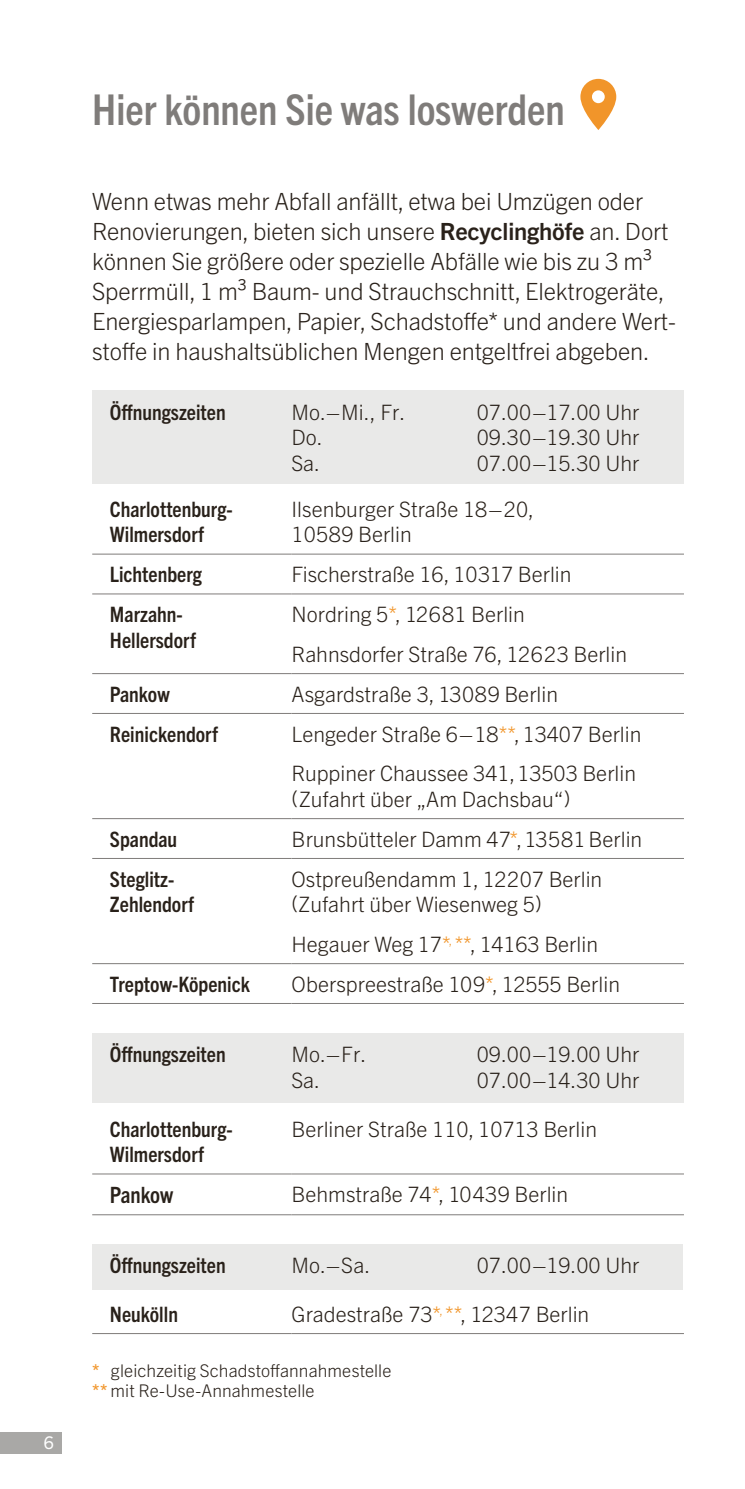
<style>
.page{position:relative;width:745px;height:1489px;background:#fff}
.page>*{position:absolute;margin:0;border:0;box-sizing:border-box;transform-origin:0 0}
.h1-_Headline_grau{font:700 condensed 42.5px "Trade Gothic Next LT Pro";color:#7f7c7a}
.p-_Copy{font:300 23.75px/30px "Trade Gothic Next LT Pro";letter-spacing:-.01em;color:#29211a}
.Recyclinghöfe{font:700 condensed 22.5px "Trade Gothic Next LT Pro";color:#29211a}
.Recyclinghöfe-2{font:300 21.25px/25.5px "Trade Gothic Next LT Pro";color:#29211a}
.Recyclinghöfe-3{font:700 condensed 21.25px/25.5px "Trade Gothic Next LT Pro";color:#29211a}
.Recyclinghöfe-4{font:300 17.5px "Trade Gothic Next LT Pro";letter-spacing:.005em;color:#29211a}
.t1{font:17.5px "Trade Gothic Next LT Pro";color:#fff}
.s1{font-weight:700}
.s2{color:#f1952a}
.s3{font-weight:700;color:#f1952a}
</style>
<div class="page">
<div style="left:0;top:1431px;width:61px;height:22px;background:#a9a8a6"></div>
<div style="left:92px;top:390px;width:591px;height:94px;background:#e9e9e8"></div>
<hr style="left:92px;top:553px;width:199px;height:1px;background:#7f7c7a">
<hr style="left:291px;top:553px;width:392px;height:1px;background:#7f7c7a">
<hr style="left:92px;top:593px;width:199px;height:1px;background:#7f7c7a">
<hr style="left:291px;top:593px;width:392px;height:1px;background:#7f7c7a">
<hr style="left:92px;top:673px;width:199px;height:1px;background:#7f7c7a">
<hr style="left:291px;top:673px;width:392px;height:1px;background:#7f7c7a">
<hr style="left:92px;top:713px;width:199px;height:1px;background:#7f7c7a">
<hr style="left:291px;top:713px;width:392px;height:1px;background:#7f7c7a">
<hr style="left:92px;top:818px;width:199px;height:1px;background:#7f7c7a">
<hr style="left:291px;top:818px;width:392px;height:1px;background:#7f7c7a">
<hr style="left:92px;top:858px;width:199px;height:1px;background:#7f7c7a">
<hr style="left:291px;top:858px;width:392px;height:1px;background:#7f7c7a">
<hr style="left:92px;top:963px;width:199px;height:1px;background:#7f7c7a">
<hr style="left:291px;top:963px;width:392px;height:1px;background:#7f7c7a">
<hr style="left:92px;top:1003px;width:199px;height:1px;background:#7f7c7a">
<hr style="left:291px;top:1003px;width:392px;height:1px;background:#7f7c7a">
<div style="left:92px;top:1032px;width:591px;height:70px;background:#e9e9e8"></div>
<hr style="left:92px;top:1173px;width:199px;height:1px;background:#7f7c7a">
<hr style="left:291px;top:1173px;width:392px;height:1px;background:#7f7c7a">
<hr style="left:92px;top:1214px;width:199px;height:1px;background:#7f7c7a">
<hr style="left:291px;top:1214px;width:392px;height:1px;background:#7f7c7a">
<div style="left:92px;top:1243px;width:590px;height:45px;background:#e9e9e8"></div>
<hr style="left:92px;top:1332px;width:199px;height:1px;background:#7f7c7a">
<hr style="left:291px;top:1332px;width:392px;height:1px;background:#7f7c7a">
<svg style="left:580px;top:79px;width:36px;height:51px"></svg>
<p class="t1" style="left:44px;top:1430px;width:12px">6</p>
<h1 class="h1-_Headline_grau" style="left:92px;top:80px;width:474px">Hier können Sie was loswerden</h1>
<p class="p-_Copy" style="left:92px;top:185px;width:585px">Wenn etwas mehr Abfall anfällt, etwa bei Umzügen oder Renovierungen, bieten sich unsere <span class="s1">Recyclinghöfe</span> an. Dort können Sie größere oder spezielle Abfälle wie bis zu 3 m³<br>Sperrmüll, 1 m³ Baum- und Strauchschnitt, Elektrogeräte, Energiesparlampen, Papier, Schadstoffe* und andere Wert&shy;stoffe in haushaltsüblichen Mengen entgeltfrei abgeben.</p>
<p class="Recyclinghöfe-3" style="left:110px;top:398px;width:117px">Öffnungszeiten</p>
<p class="Recyclinghöfe-2" style="left:291px;top:397px;width:115px">Mo.–Mi., Fr.</p>
<p class="Recyclinghöfe-2" style="left:476px;top:397px;width:164px">07.00–17.00 Uhr</p>
<p class="Recyclinghöfe-2" style="left:291px;top:423px;width:33px">Do.</p>
<p class="Recyclinghöfe-2" style="left:476px;top:423px;width:164px">09.30–19.30 Uhr</p>
<p class="Recyclinghöfe-2" style="left:291px;top:448px;width:30px">Sa.</p>
<p class="Recyclinghöfe-2" style="left:476px;top:448px;width:164px">07.00–15.30 Uhr</p>
<p class="Recyclinghöfe-3" style="left:110px;top:495px;width:124px">Charlottenburg-<br>Wilmersdorf</p>
<p class="Recyclinghöfe-2" style="left:291px;top:495px;width:244px">Ilsenburger Straße 18–20,<br>10589 Berlin</p>
<p class="Recyclinghöfe-3" style="left:110px;top:560px;width:93px">Lichtenberg</p>
<p class="Recyclinghöfe-2" style="left:291px;top:560px;width:281px">Fischerstraße 16, 10317 Berlin</p>
<p class="Recyclinghöfe-3" style="left:110px;top:600px;width:87px">Marzahn-<br>Hellersdorf</p>
<p class="Recyclinghöfe-2" style="left:291px;top:600px;width:234px">Nordring 5<span class="s2">*</span>, 12681 Berlin</p>
<p class="Recyclinghöfe-2" style="left:291px;top:640px;width:337px">Rahnsdorfer Straße 76, 12623 Berlin</p>
<p class="Recyclinghöfe-3" style="left:110px;top:680px;width:61px">Pankow</p>
<p class="Recyclinghöfe-2" style="left:291px;top:679px;width:268px">Asgardstraße 3, 13089 Berlin</p>
<p class="Recyclinghöfe-3" style="left:110px;top:719px;width:110px">Reinickendorf</p>
<p class="Recyclinghöfe-2" style="left:291px;top:719px;width:351px">Lengeder Straße 6–18<span class="s2">**</span>, 13407 Berlin</p>
<p class="Recyclinghöfe-2" style="left:291px;top:759px;width:346px">Ruppiner Chaussee 341, 13503 Berlin (Zufahrt über „Am Dachsbau“)</p>
<p class="Recyclinghöfe-3" style="left:110px;top:825px;width:69px">Spandau</p>
<p class="Recyclinghöfe-2" style="left:291px;top:824px;width:352px">Brunsbütteler Damm 47<span class="s2">*</span>, 13581 Berlin</p>
<p class="Recyclinghöfe-3" style="left:110px;top:864px;width:86px">Steglitz-<br>Zehlendorf</p>
<p class="Recyclinghöfe-2" style="left:291px;top:864px;width:312px">Ostpreußendamm 1, 12207 Berlin (Zufahrt über Wiesenweg 5)</p>
<p class="Recyclinghöfe-2" style="left:291px;top:930px;width:308px">Hegauer Weg 17<span class="s2">*</span><sup>,</sup> <span class="s2">**</span>, 14163 Berlin</p>
<p class="Recyclinghöfe-3" style="left:110px;top:969px;width:141px">Treptow-Köpenick</p>
<p class="Recyclinghöfe-2" style="left:291px;top:969px;width:330px">Oberspreestraße 109<span class="s2">*</span>, 12555 Berlin</p>
<p class="Recyclinghöfe-3" style="left:110px;top:1040px;width:117px">Öffnungszeiten</p>
<p class="Recyclinghöfe-2" style="left:291px;top:1040px;width:76px">Mo.–Fr.</p>
<p class="Recyclinghöfe-2" style="left:476px;top:1040px;width:164px">09.00–19.00 Uhr</p>
<p class="Recyclinghöfe-2" style="left:291px;top:1065px;width:30px">Sa.</p>
<p class="Recyclinghöfe-2" style="left:476px;top:1065px;width:164px">07.00–14.30 Uhr</p>
<p class="Recyclinghöfe-3" style="left:110px;top:1114px;width:124px">Charlottenburg-<br>Wilmersdorf</p>
<p class="Recyclinghöfe-2" style="left:291px;top:1114px;width:307px">Berliner Straße 110, 10713 Berlin</p>
<p class="Recyclinghöfe" style="left:110px;top:1179px;width:65px">Pankow</p>
<p class="Recyclinghöfe-2" style="left:291px;top:1180px;width:278px">Behmstraße 74<span class="s2">*</span>, 10439 Berlin</p>
<p class="Recyclinghöfe-3" style="left:110px;top:1251px;width:117px">Öffnungszeiten</p>
<p class="Recyclinghöfe-2" style="left:291px;top:1251px;width:80px">Mo.–Sa.</p>
<p class="Recyclinghöfe-2" style="left:476px;top:1251px;width:164px">07.00–19.00 Uhr</p>
<p class="Recyclinghöfe-3" style="left:110px;top:1299px;width:69px">Neukölln</p>
<p class="Recyclinghöfe-2" style="left:291px;top:1299px;width:299px">Gradestraße 73<span class="s2">*</span><sup>,</sup> <span class="s2">**</span>, 12347 Berlin</p>
<p class="Recyclinghöfe-4" style="left:92px;top:1358px;width:300px"><span class="s3">*</span> gleichzeitig Schadstoffannahmestelle</p>
<p class="Recyclinghöfe-4" style="left:92px;top:1378px;width:224px"><span class="s3">**</span> mit Re-Use-Annahmestelle</p>
</div>
